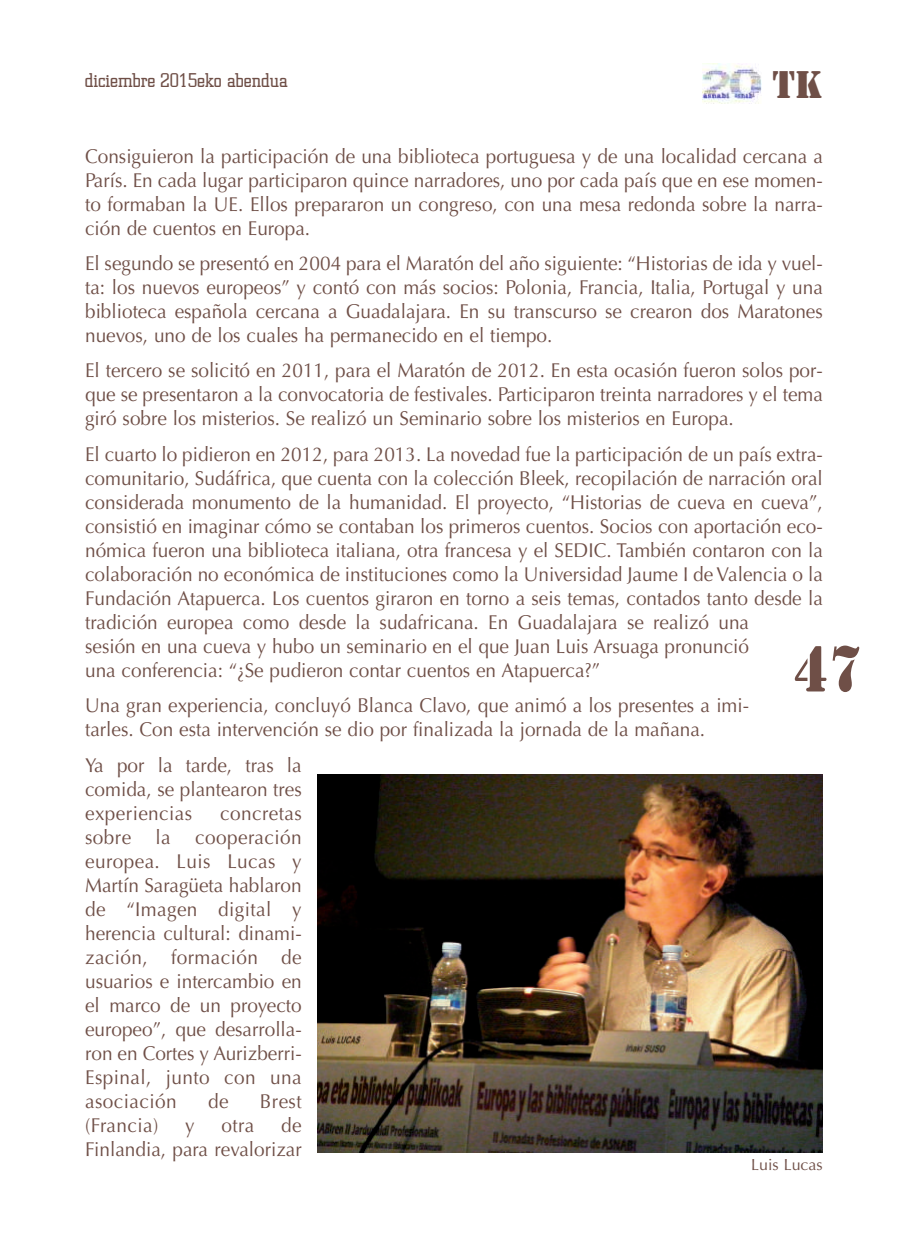
<style>
.page{position:relative;width:908px;height:1248px;background:#fff}
.page>*{position:absolute;margin:0;border:0;box-sizing:border-box;transform-origin:0 0}
.t1{font:68px "Stencil";color:#6f4f47;scale:.9 1}
.t2{font:40px "Stencil";color:#6f4f47;scale:.95 1}
.t3{font:20px/24px "Optima";color:#6f4f47;text-align:justify;scale:.95 1}
.t4{font:300 20px "Square Slabserif 711 BT";color:#6f4f47}
.t5{font:20px "Optima";letter-spacing:.02em;color:#6f4f47;scale:.95 1}
.t6{font:16px "Optima";color:#6f4f47}
</style>
<div class="page">
<img style="left:317px;top:774px;width:505px;height:377px">
<img style="left:702px;top:63px;width:59px;height:41px">
<p class="t4" style="left:85px;top:73px;width:204px">diciembre 2015eko abendua</p>
<h2 class="t2" style="left:772px;top:69px;width:55px">TK</h2>
<p class="t3" style="left:85px;top:146px;width:777px">Consiguieron la participación de una biblioteca portuguesa y de una localidad cercana a París. En cada lugar participaron quince narradores, uno por cada país que en ese momen&shy;to formaban la UE. Ellos prepararon un congreso, con una mesa redonda sobre la narra&shy;ción de cuentos en Europa.</p>
<p class="t3" style="left:85px;top:253px;width:777px">El segundo se presentó en 2004 para el Maratón del año siguiente: “Historias de ida y vuel&shy;ta: los nuevos europeos” y contó con más socios: Polonia, Francia, Italia, Portugal y una biblioteca española cercana a Guadalajara. En su transcurso se crearon dos Maratones nuevos, uno de los cuales ha permanecido en el tiempo.</p>
<p class="t3" style="left:85px;top:360px;width:777px">El tercero se solicitó en 2011, para el Maratón de 2012. En esta ocasión fueron solos por&shy;que se presentaron a la convocatoria de festivales. Participaron treinta narradores y el tema giró sobre los misterios. Se realizó un Seminario sobre los misterios en Europa.</p>
<p class="t3" style="left:85px;top:444px;width:777px;text-align:left">El cuarto lo pidieron en 2012, para 2013. La novedad fue la participación de un país extra&shy;comunitario, Sudáfrica, que cuenta con la colección Bleek, recopilación de narración oral considerada monumento de la humanidad. El proyecto, “Historias de cueva en cueva”, consistió en imaginar cómo se contaban los primeros cuentos. Socios con aportación eco&shy;nómica fueron una biblioteca italiana, otra francesa y el SEDIC. También contaron con la colaboración no económica de instituciones como la Universidad Jaume I de Valencia o la Fundación Atapuerca. Los cuentos giraron en torno a seis temas, contados tanto desde la tradición europea como desde la sudafricana. En Guadalajara se realizó una<br>sesión en una cueva y hubo un seminario en el que Juan Luis Arsuaga pronunció<br>una conferencia: “¿Se pudieron contar cuentos en Atapuerca?”</p>
<p class="t3" style="left:85px;top:695px;width:700px">Una gran experiencia, concluyó Blanca Clavo, que animó a los presentes a imi&shy;tarles. Con esta intervención se dio por finalizada la jornada de la mañana.</p>
<p class="t3" style="left:85px;top:754px;width:229px">Ya por la tarde, tras la comida, se plantearon tres experiencias</p>
<h1 class="t1" style="left:793px;top:642px;width:80px">47</h1>
<p class="t3" style="left:85px;top:802px;width:229px;text-indent:135px">concretas sobre la cooperación europea. Luis Lucas y Martín Saragüeta hablaron de “Imagen digital y herencia cultural: dinami&shy;zación, formación de usuarios e intercambio en el marco de un proyecto europeo”, que desarrolla&shy;ron en Cortes y Aurizberri-Espinal, junto con una asociación</p>
<p class="t3" style="left:208px;top:1090px;width:23px">de</p>
<p class="t3" style="left:260px;top:1090px;width:45px">Brest</p>
<p class="t3" style="left:85px;top:1114px;width:229px;text-align:right">de<br>Finlandia, para revalorizar</p>
<p class="t5" style="left:85px;top:1116px;width:79px">(Francia)</p>
<p class="t3" style="left:185px;top:1114px;width:11px">y</p>
<p class="t3" style="left:221px;top:1114px;width:36px">otra</p>
<p class="t6" style="left:750px;top:1158px;width:73px">Luis Lucas</p>
</div>
